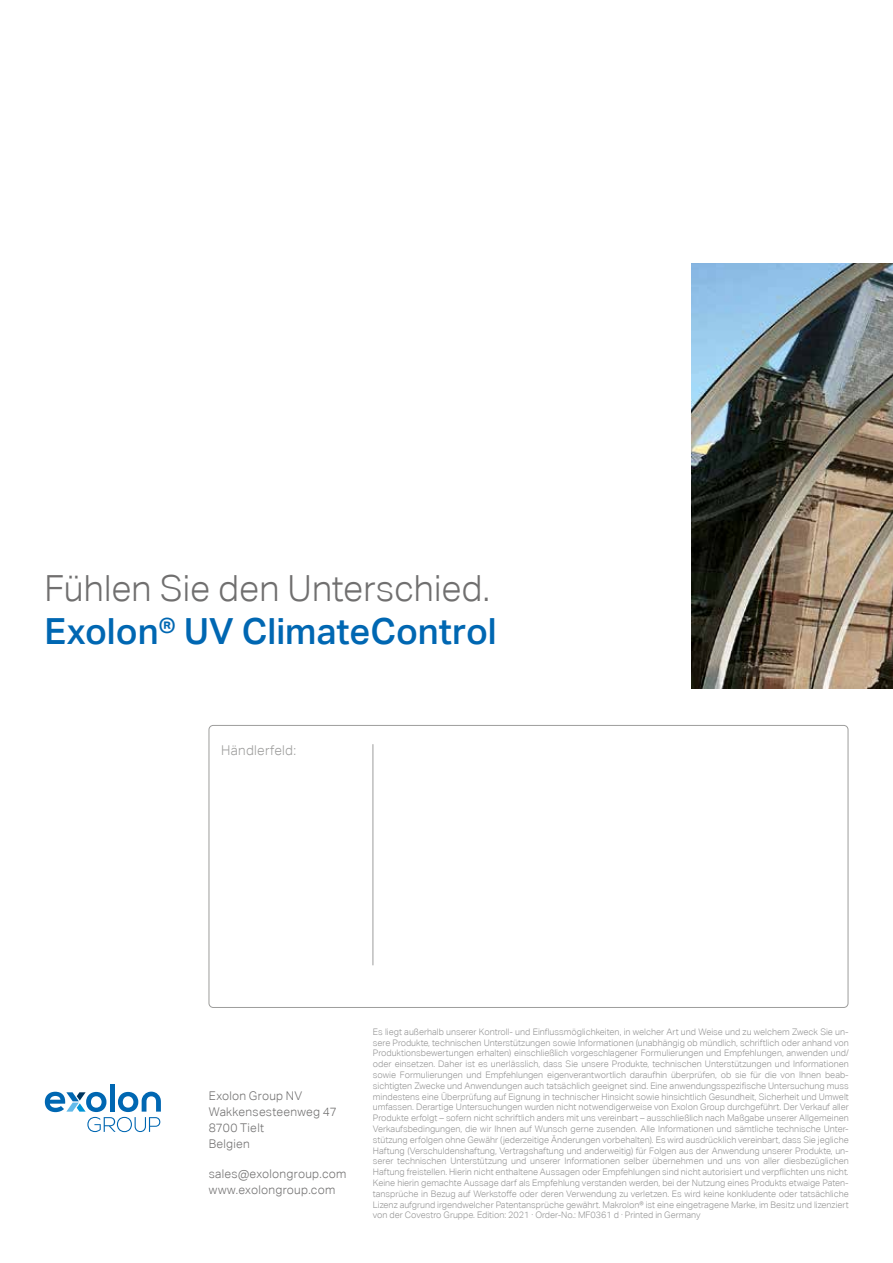
<style>
.page{position:relative;width:893px;height:1263px;background:#fff}
.page>*{position:absolute;margin:0;border:0;box-sizing:border-box;transform-origin:0 0}
.t1{font:300 36px "Aktiv Grotesk";color:#706f6f}
.t2{font:500 36px "Aktiv Grotesk";color:#0067b2}
.t3{font:300 13.5px "Aktiv Grotesk";letter-spacing:.02em;color:#9d9d9c}
.t4{font:300 12px/15.8px "Aktiv Grotesk";letter-spacing:.02em;color:#706f6f}
.t5{font:300 9px/10.8px "Aktiv Grotesk";color:#878787;text-align:justify}
</style>
<div class="page">
<img style="left:691px;top:263px;width:202px;height:426px">
<div style="left:209px;top:725px;width:639px;height:283px;border:1px solid #9d9d9c;border-radius:4px"></div>
<hr style="left:373px;top:744px;width:1px;height:221px;background:#9d9d9c">
<div style="left:110px;top:1084px;width:5px;height:27px;background:#0067b2"></div>
<svg style="left:45px;top:1091px;width:116px;height:41px"></svg>
<h1 class="t1" style="left:45px;top:568px;width:447px">Fühlen Sie den Unterschied.</h1>
<h1 class="t2" style="left:45px;top:610px;width:454px">Exolon® UV ClimateControl</h1>
<h2 class="t3" style="left:221px;top:742px;width:76px">Händlerfeld:</h2>
<h3 class="t4" style="left:209px;top:1088px;width:130px">Exolon Group NV<br>Wakkensesteenweg 47<br>8700 Tielt<br>Belgien</h3>
<h3 class="t4" style="left:209px;top:1166px;width:139px">sales@exolongroup.com www.exolongroup.com</h3>
<p class="t5" style="left:373px;top:1026px;width:477px">Es liegt außerhalb unserer Kontroll- und Einflussmöglichkeiten, in welcher Art und Weise und zu welchem Zweck Sie un&shy;sere Produkte, technischen Unterstützungen sowie Informationen (unabhängig ob mündlich, schriftlich oder anhand von Produktionsbewertungen erhalten) einschließlich vorgeschlagener Formulierungen und Empfehlungen, anwenden und/ oder einsetzen. Daher ist es unerlässlich, dass Sie unsere Produkte, technischen Unterstützungen und Informationen sowie Formulierungen und Empfehlungen eigenverantwortlich daraufhin überprüfen, ob sie für die von Ihnen beab&shy;sichtigten Zwecke und Anwendungen auch tatsächlich geeignet sind. Eine anwendungsspezifische Untersuchung muss mindestens eine Überprüfung auf Eignung in technischer Hinsicht sowie hinsichtlich Gesundheit, Sicherheit und Umwelt umfassen. Derartige Untersuchungen wurden nicht notwendigerweise von Exolon Group durchgeführt. Der Verkauf aller Produkte erfolgt – sofern nicht schriftlich anders mit uns vereinbart – ausschließlich nach Maßgabe unserer Allgemeinen Verkaufsbedingungen, die wir Ihnen auf Wunsch gerne zusenden. Alle Informationen und sämtliche technische Unter&shy;stützung erfolgen ohne Gewähr (jederzeitige Änderungen vorbehalten). Es wird ausdrücklich vereinbart, dass Sie jegliche Haftung (Verschuldenshaftung, Vertragshaftung und anderweitig) für Folgen aus der Anwendung unserer Produkte, un&shy;serer technischen Unterstützung und unserer Informationen selber übernehmen und uns von aller diesbezüglichen Haftung freistellen. Hierin nicht enthaltene Aussagen oder Empfehlungen sind nicht autorisiert und verpflichten uns nicht.<br>Keine hierin gemachte Aussage darf als Empfehlung verstanden werden, bei der Nutzung eines Produkts etwaige Paten&shy;tansprüche in Bezug auf Werkstoffe oder deren Verwendung zu verletzen. Es wird keine konkludente oder tatsächliche Lizenz aufgrund irgendwelcher Patentansprüche gewährt. Makrolon® ist eine eingetragene Marke, im Besitz und lizenziert von der Covestro Gruppe. Edition: 2021 · Order-No.: MF0361 d · Printed in Germany</p>
</div>
